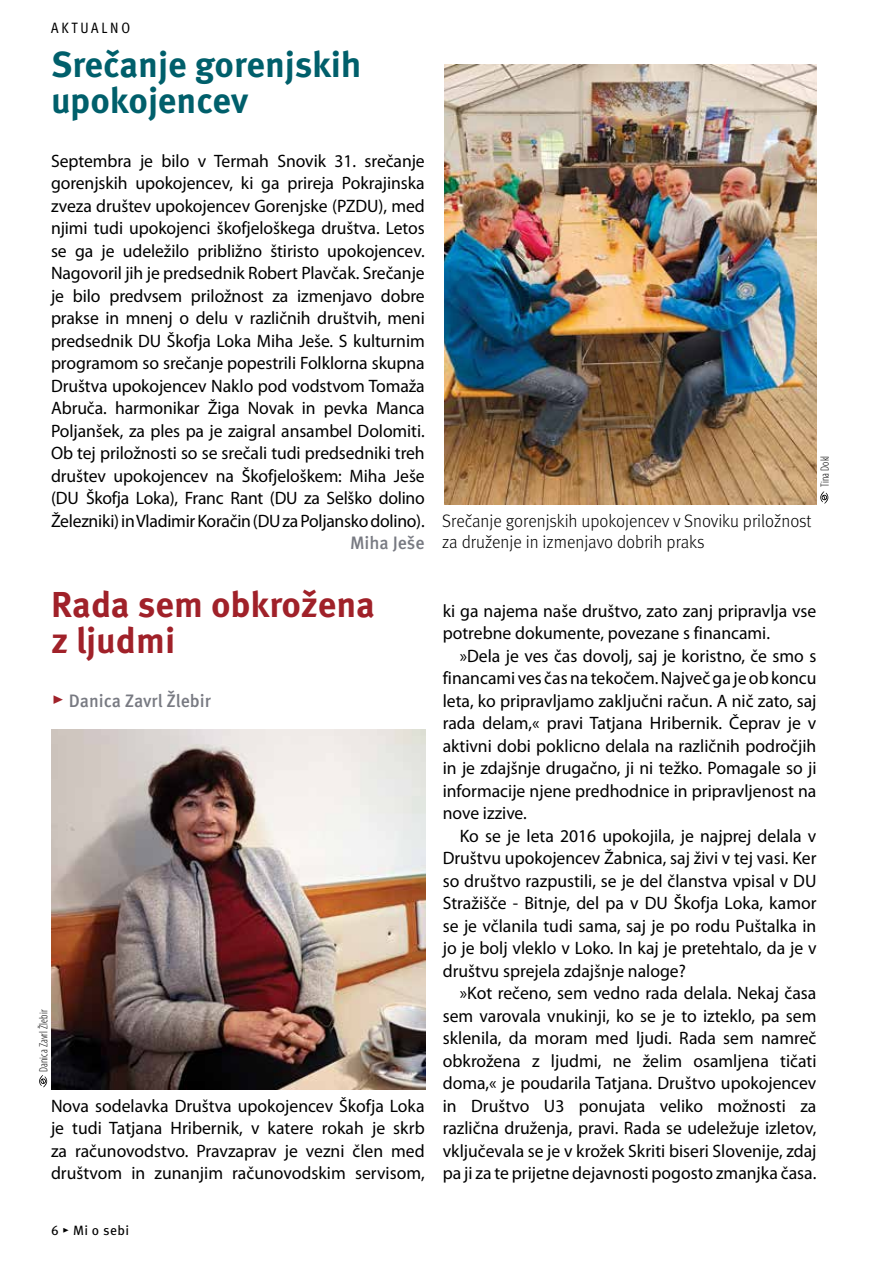
<style>
.page{position:relative;width:893px;height:1263px;background:#fff}
.page>*{position:absolute;margin:0;border:0;box-sizing:border-box;transform-origin:0 0}
.t1{font:700 36px/36px "Meta Pro";letter-spacing:-.005em;color:#005f6b}
.t2{font:700 36px/36px "Meta Pro";color:#a02129}
.t3{font:18px/22.5px "Myriad Pro";color:#000;text-align:justify}
.t4{font:300 18px/21.6px "Meta Pro";letter-spacing:-.005em;color:#000;scale:.96 1}
.t5{font:500 18px "Meta Pro";color:#787a82}
.t6{font:condensed 15px "Meta Pro";letter-spacing:.19em;color:#000}
.t7{font:13.5px "Meta Pro";letter-spacing:.03em;color:#000}
.t8{font:300 condensed 12px "Myriad Pro";letter-spacing:.01em;color:#000}
.s1{font-size:24px;color:#a02129}
</style>
<div class="page">
<img style="left:444px;top:65px;width:372px;height:439px">
<img style="left:51px;top:729px;width:374px;height:360px">
<svg style="left:820px;top:491px;width:9px;height:13px"></svg>
<svg style="left:39px;top:1075px;width:9px;height:12px"></svg>
<p class="t6" style="left:51px;top:16px;width:81px">AKTUALNO</p>
<h1 class="t1" style="left:51px;top:44px;width:312px">Srečanje gorenjskih upokojencev</h1>
<p class="t3" style="left:51px;top:150px;width:375px">Septembra je bilo v Termah Snovik 31. srečanje gorenjskih upokojencev, ki ga prireja Pokrajinska zveza društev upokojencev Gorenjske (PZDU), med njimi tudi upokojenci škofjeloškega društva. Letos se ga je udeležilo približno štiristo upokojencev.<br>Nagovoril jih je predsednik Robert Plavčak. Srečanje je bilo predvsem priložnost za izmenjavo dobre prakse in mnenj o delu v različnih društvih, meni predsednik DU Škofja Loka Miha Ješe. S kulturnim programom so srečanje popestrili Folklorna skupna Društva upokojencev Naklo pod vodstvom Tomaža Abruča. harmonikar Žiga Novak in pevka Manca Poljanšek, za ples pa je zaigral ansambel Dolomiti.<br>Ob tej priložnosti so se srečali tudi predsedniki treh društev upokojencev na Škofjeloškem: Miha Ješe (DU Škofja Loka), Franc Rant (DU za Selško dolino Železniki) in Vladimir Koračin (DU za Poljansko dolino).</p>
<p class="t5" style="left:350px;top:529px;width:76px">Miha Ješe</p>
<h1 class="t2" style="left:51px;top:584px;width:325px">Rada sem obkrožena z ljudmi</h1>
<p class="t5" style="left:51px;top:686px;width:161px"><span class="s1">▸</span> Danica Zavrl Žlebir</p>
<p class="t8" style="left:37px;top:1072px;width:64px;rotate:-90deg">Danica Zavrl Žlebir</p>
<p class="t3" style="left:51px;top:1095px;width:375px">Nova sodelavka Društva upokojencev Škofja Loka je tudi Tatjana Hribernik, v katere rokah je skrb za računovodstvo. Pravzaprav je vezni člen med društvom in zunanjim računovodskim servisom,</p>
<p class="t7" style="left:51px;top:1220px;width:80px">6 ▸ Mi o sebi</p>
<p class="t8" style="left:818px;top:487px;width:33px;rotate:-90deg">Tina Dokl</p>
<p class="t4" style="left:442px;top:509px;width:386px">Srečanje gorenjskih upokojencev v Snoviku priložnost za druženje in izmenjavo dobrih praks</p>
<p class="t3" style="left:443px;top:600px;width:375px">ki ga najema naše društvo, zato zanj pripravlja vse potrebne dokumente, povezane s financami.</p>
<p class="t3" style="left:443px;top:645px;width:375px;text-indent:17px">»Dela je ves čas dovolj, saj je koristno, če smo s financami ves čas na tekočem. Največ ga je ob koncu leta, ko pripravljamo zaključni račun. A nič zato, saj rada delam,« pravi Tatjana Hribernik. Čeprav je v aktivni dobi poklicno delala na različnih področjih in je zdajšnje drugačno, ji ni težko. Pomagale so ji informacije njene predhodnice in pripravljenost na nove izzive.</p>
<p class="t3" style="left:443px;top:825px;width:375px;text-indent:17px">Ko se je leta 2016 upokojila, je najprej delala v Društvu upokojencev Žabnica, saj živi v tej vasi. Ker so društvo razpustili, se je del članstva vpisal v DU Stražišče - Bitnje, del pa v DU Škofja Loka, kamor se je včlanila tudi sama, saj je po rodu Puštalka in jo je bolj vleklo v Loko. In kaj je pretehtalo, da je v društvu sprejela zdajšnje naloge?</p>
<p class="t3" style="left:443px;top:982px;width:375px;text-indent:17px">»Kot rečeno, sem vedno rada delala. Nekaj časa sem varovala vnukinji, ko se je to izteklo, pa sem sklenila, da moram med ljudi. Rada sem namreč obkrožena z ljudmi, ne želim osamljena tičati doma,« je poudarila Tatjana. Društvo upokojencev in Društvo U3 ponujata veliko možnosti za različna druženja, pravi. Rada se udeležuje izletov, vključevala se je v krožek Skriti biseri Slovenije, zdaj pa ji za te prijetne dejavnosti pogosto zmanjka časa.</p>
</div>
